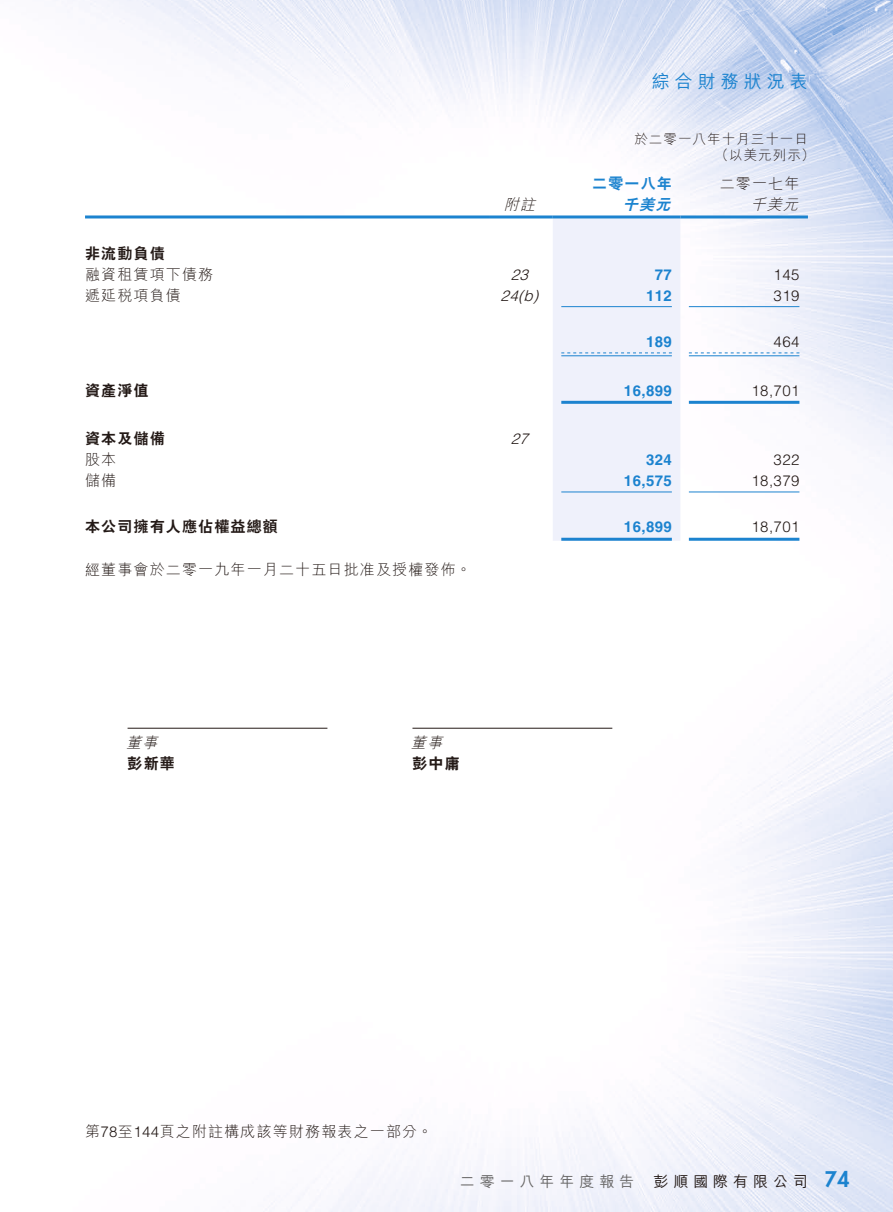
<style>
.page{position:relative;width:893px;height:1212px;background:#fff}
.page>*{position:absolute;margin:0;border:0;box-sizing:border-box;transform-origin:0 0}
.t1{font:800 21px "Futura Std";color:#1c83cf}
.t2{font:500 18px "M Hei HK";letter-spacing:.28em;color:#1c83cf}
.t3{font:300 15px "M Hei HK";letter-spacing:.08em;color:#231916}
.t4{font:800 15px "C Hei 2 HK";letter-spacing:.08em;color:#231916}
.t5{font:300 15px "Helvetica LT Std";letter-spacing:.03em;color:#231916}
.t6{font:700 15px "Helvetica LT Std";letter-spacing:.03em;color:#1c83cf}
.t7{font:500 15px "M Hei HK";letter-spacing:.33em;color:#666565}
.t8{font:italic 300 15px "M Hei HK";color:#231916}
.t9{font:italic 300 15px "Helvetica LT Std";color:#231916}
.t10{font:500 15px "M Hei HK";letter-spacing:.33em;color:#231916}
.t11{font:800 15px "C Hei 2 HK";letter-spacing:.08em;color:#1c83cf}
.t12{font:italic 800 15px "C Hei 2 HK";color:#1c83cf}
.t13{font:300 13.5px/16.5px "M Hei HK";letter-spacing:.08em;color:#231916}
.s1{font-family:"Helvetica LT Std"}
</style>
<div class="page">
<img style="left:73px;top:0;width:820px;height:1212px">
<hr style="left:85px;top:215px;width:404px;height:3px;background:#1c83cf">
<hr style="left:489px;top:215px;width:64px;height:3px;background:#1c83cf">
<hr style="left:553px;top:215px;width:127px;height:3px;background:#1c83cf">
<hr style="left:680px;top:215px;width:128px;height:3px;background:#1c83cf">
<hr style="left:689px;top:306px;width:110px;height:1px;background:#1c83cf">
<div style="left:553px;top:218px;width:127px;height:323px;background:#eff1fb"></div>
<hr style="left:561px;top:355px;width:111px;height:1px;background:#1c83cf">
<svg style="left:689px;top:352px;width:110px;height:1px"></svg>
<hr style="left:689px;top:355px;width:110px;height:1px;background:#1c83cf">
<hr style="left:561px;top:401px;width:111px;height:3px;background:#1c83cf">
<hr style="left:689px;top:401px;width:110px;height:3px;background:#1c83cf">
<hr style="left:561px;top:492px;width:111px;height:1px;background:#1c83cf">
<hr style="left:689px;top:492px;width:110px;height:1px;background:#1c83cf">
<hr style="left:561px;top:538px;width:111px;height:3px;background:#1c83cf">
<hr style="left:689px;top:538px;width:110px;height:3px;background:#1c83cf">
<hr style="left:128px;top:728px;width:199px;height:1px;background:#231916">
<hr style="left:412px;top:728px;width:200px;height:1px;background:#231916">
<p class="t2" style="left:652px;top:69px;width:158px">綜合財務狀況表</p>
<p class="t13" style="left:715px;top:130px;width:101px;text-indent:-81px">於二零一八年十月三十一日（以美元列示(</p>
<p class="t11" style="left:592px;top:174px;width:81px">二零一八年</p>
<p class="t3" style="left:720px;top:173px;width:81px">二零一七年</p>
<p class="t8" style="left:504px;top:194px;width:38px">附註</p>
<p class="t12" style="left:623px;top:195px;width:54px">千美元</p>
<p class="t8" style="left:750px;top:194px;width:54px">千美元</p>
<p class="t4" style="left:85px;top:243px;width:81px">非流動負債</p>
<p class="t3" style="left:85px;top:264px;width:130px">融資租賃項下債務</p>
<p class="t9" style="left:511px;top:265px;width:24px">23</p>
<p class="t6" style="left:655px;top:265px;width:19px">77</p>
<p class="t5" style="left:774px;top:265px;width:27px">145</p>
<p class="t3" style="left:85px;top:285px;width:97px">遞延稅項負債</p>
<p class="t9" style="left:518px;top:286px;width:21px">b(</p>
<p class="t9" style="left:533px;top:286px;width:11px">(</p>
<p class="t9" style="left:501px;top:286px;width:24px">24</p>
<p class="t6" style="left:646px;top:286px;width:27px">112</p>
<p class="t5" style="left:774px;top:286px;width:27px">319</p>
<p class="t6" style="left:646px;top:333px;width:27px">189</p>
<p class="t5" style="left:774px;top:332px;width:27px">464</p>
<p class="t4" style="left:85px;top:380px;width:65px">資產淨值</p>
<p class="t6" style="left:624px;top:381px;width:49px">16,899</p>
<p class="t5" style="left:751px;top:381px;width:49px">18,701</p>
<p class="t4" style="left:85px;top:428px;width:81px">資本及儲備</p>
<p class="t9" style="left:511px;top:429px;width:24px">27</p>
<p class="t3" style="left:85px;top:449px;width:33px">股本</p>
<p class="t6" style="left:646px;top:450px;width:27px">324</p>
<p class="t5" style="left:774px;top:450px;width:27px">322</p>
<p class="t3" style="left:85px;top:470px;width:33px">儲備</p>
<p class="t6" style="left:624px;top:471px;width:49px">16,575</p>
<p class="t5" style="left:751px;top:471px;width:49px">18,379</p>
<p class="t4" style="left:85px;top:517px;width:194px">本公司擁有人應佔權益總額</p>
<p class="t3" style="left:85px;top:559px;width:388px">經董事會於二零一九年一月二十五日批准及授權發佈。</p>
<p class="t6" style="left:624px;top:518px;width:49px">16,899</p>
<p class="t5" style="left:751px;top:518px;width:49px">18,701</p>
<p class="t8" style="left:126px;top:732px;width:38px">董事</p>
<p class="t4" style="left:128px;top:753px;width:49px">彭新華</p>
<p class="t8" style="left:411px;top:732px;width:38px">董事</p>
<p class="t4" style="left:412px;top:753px;width:49px">彭中庸</p>
<p class="t3" style="left:85px;top:1121px;width:349px">第<span class="s1">78</span>至<span class="s1">144</span>頁之附註構成該等財務報表之一部分。</p>
<p class="t7" style="left:460px;top:1171px;width:176px">二零一八年年度報告</p>
<p class="t10" style="left:653px;top:1171px;width:156px">彭順國際有限公司</p>
<h1 class="t1" style="left:825px;top:1166px;width:26px">74</h1>
</div>
